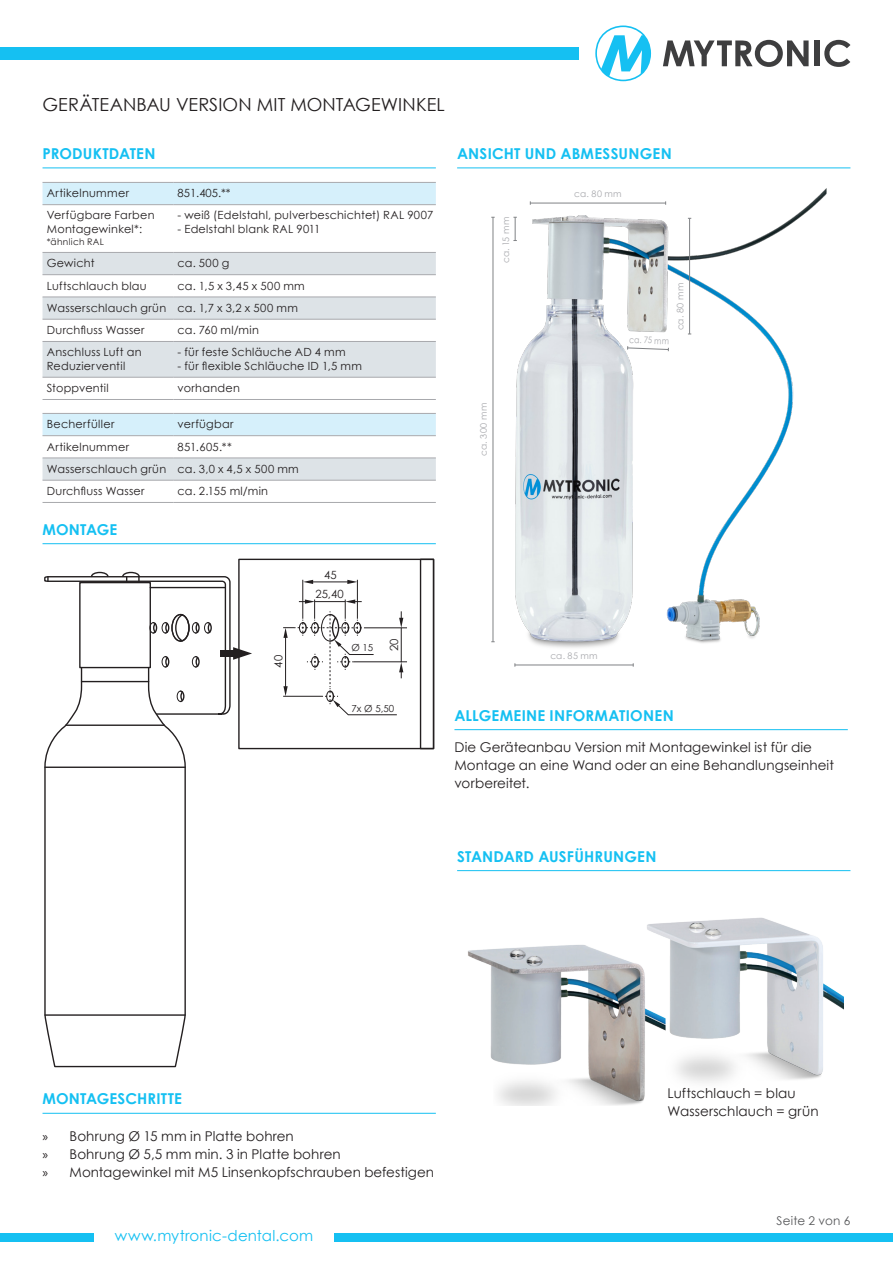
<style>
.page{position:relative;width:893px;height:1263px;background:#fff}
.page>*{position:absolute;margin:0;border:0;box-sizing:border-box;transform-origin:0 0}
._1_2_Titel_Produktbl{font:18px "Century Gothic";letter-spacing:.005em;color:#231f20}
._2_2_Inhalt_Copyhead{font:700 15px "Century Gothic";letter-spacing:.01em;color:#15c0f2}
.t1{font:15px "Century Gothic";letter-spacing:.015em;color:#15c0f2}
._2_3_Inhalt_Copy_CG{font:13.5px/18px "Century Gothic";letter-spacing:.005em;color:#231f20}
.t2{font:12px "Century Gothic";letter-spacing:.015em;color:#57585a}
._2_6_Inhalt_Tabellen{font:11.25px/13.5px "Century Gothic";letter-spacing:.025em;color:#231f20}
.t3{font:9.75px "Century Gothic";color:#231f20}
._2_8_3_Inhalt_Fussno{font:9px "Century Gothic";letter-spacing:.035em;color:#a8a9ad}
._2_7_Inhalt_Fussnote{font:9px "Century Gothic";letter-spacing:.035em;color:#231f20}
._2_8_3_Inhalt_Fussno-2{font:9px "Century Gothic";letter-spacing:.035em;color:#a8a9ad;scale:.85 1}
.s1{font-family:"Myriad Pro"}
</style>
<div class="page">
<div style="left:0;top:1233px;width:94px;height:9px;background:#15c0f2"></div>
<div style="left:334px;top:1233px;width:559px;height:9px;background:#15c0f2"></div>
<svg style="left:663px;top:40px;width:146px;height:27px"></svg>
<div style="left:815px;top:40px;width:5px;height:26px;background:#3e3e3f"></div>
<svg style="left:824px;top:40px;width:26px;height:27px"></svg>
<svg style="left:595px;top:26px;width:56px;height:55px"></svg>
<div style="left:0;top:47px;width:578px;height:13px;background:#15c0f2"></div>
<svg style="left:44px;top:715px;width:142px;height:353px"></svg>
<hr style="left:45px;top:1014px;width:140px;height:2px;background:#231f20">
<hr style="left:45px;top:766px;width:140px;height:2px;background:#231f20">
<hr style="left:66px;top:724px;width:98px;height:2px;background:#231f20">
<div style="left:238px;top:559px;width:196px;height:190px;border:1px solid #231f20"></div>
<div style="left:420px;top:559px;width:14px;height:190px;border:1px solid #231f20"></div>
<hr style="left:365px;top:627px;width:42px;height:1px;background:#231f20">
<hr style="left:353px;top:661px;width:54px;height:1px;background:#231f20">
<svg style="left:347px;top:580px;width:10px;height:4px"></svg>
<svg style="left:303px;top:580px;width:10px;height:4px"></svg>
<hr style="left:309px;top:581px;width:42px;height:1px;background:#231f20">
<hr style="left:302px;top:580px;width:1px;height:39px;background:#231f20">
<hr style="left:357px;top:580px;width:1px;height:39px;background:#231f20">
<svg style="left:283px;top:599px;width:120px;height:116px"></svg>
<svg style="left:44px;top:571px;width:208px;height:144px"></svg>
<div style="left:220px;top:650px;width:18px;height:6px;background:#231f20"></div>
<hr style="left:43px;top:1113px;width:393px;height:1px;background:#15c0f2">
<img style="left:468px;top:917px;width:375px;height:188px">
<hr style="left:43px;top:168px;width:393px;height:1px;background:#15c0f2">
<div style="left:43px;top:183px;width:393px;height:21px;background:#d6f0fb"></div>
<svg style="left:43px;top:253px;width:393px;height:227px"></svg>
<hr style="left:43px;top:182px;width:130px;height:1px;background:#a8a9ad">
<hr style="left:173px;top:182px;width:263px;height:1px;background:#a8a9ad">
<hr style="left:43px;top:204px;width:130px;height:1px;background:#a8a9ad">
<hr style="left:173px;top:204px;width:263px;height:1px;background:#a8a9ad">
<hr style="left:43px;top:252px;width:130px;height:1px;background:#a8a9ad">
<hr style="left:173px;top:252px;width:263px;height:1px;background:#a8a9ad">
<hr style="left:43px;top:274px;width:130px;height:1px;background:#a8a9ad">
<hr style="left:173px;top:274px;width:263px;height:1px;background:#a8a9ad">
<hr style="left:43px;top:297px;width:130px;height:1px;background:#a8a9ad">
<hr style="left:173px;top:297px;width:263px;height:1px;background:#a8a9ad">
<hr style="left:43px;top:319px;width:130px;height:1px;background:#a8a9ad">
<hr style="left:173px;top:319px;width:263px;height:1px;background:#a8a9ad">
<hr style="left:43px;top:341px;width:130px;height:1px;background:#a8a9ad">
<hr style="left:173px;top:341px;width:263px;height:1px;background:#a8a9ad">
<hr style="left:43px;top:377px;width:130px;height:1px;background:#a8a9ad">
<hr style="left:173px;top:377px;width:263px;height:1px;background:#a8a9ad">
<hr style="left:43px;top:399px;width:130px;height:1px;background:#a8a9ad">
<hr style="left:173px;top:399px;width:263px;height:1px;background:#a8a9ad">
<hr style="left:43px;top:413px;width:130px;height:1px;background:#a8a9ad">
<hr style="left:173px;top:413px;width:263px;height:1px;background:#a8a9ad">
<hr style="left:43px;top:435px;width:130px;height:1px;background:#a8a9ad">
<hr style="left:173px;top:435px;width:263px;height:1px;background:#a8a9ad">
<hr style="left:43px;top:458px;width:130px;height:1px;background:#a8a9ad">
<hr style="left:173px;top:458px;width:263px;height:1px;background:#a8a9ad">
<hr style="left:43px;top:480px;width:130px;height:1px;background:#a8a9ad">
<hr style="left:173px;top:480px;width:263px;height:1px;background:#a8a9ad">
<hr style="left:43px;top:502px;width:130px;height:1px;background:#a8a9ad">
<hr style="left:173px;top:502px;width:263px;height:1px;background:#a8a9ad">
<hr style="left:457px;top:168px;width:393px;height:1px;background:#15c0f2">
<hr style="left:43px;top:543px;width:393px;height:1px;background:#15c0f2">
<hr style="left:457px;top:870px;width:393px;height:1px;background:#15c0f2">
<hr style="left:454px;top:729px;width:394px;height:1px;background:#15c0f2">
<img style="left:491px;top:188px;width:335px;height:460px">
<hr style="left:493px;top:217px;width:1px;height:425px;background:#808285">
<hr style="left:530px;top:203px;width:136px;height:1px;background:#808285">
<hr style="left:515px;top:665px;width:118px;height:1px;background:#808285">
<hr style="left:689px;top:218px;width:1px;height:116px;background:#808285">
<svg style="left:627px;top:346px;width:42px;height:5px"></svg>
<svg style="left:513px;top:217px;width:4px;height:24px"></svg>
<p class="_1_2_Titel_Produktbl" style="left:43px;top:92px;width:404px">GERÄTEANBAU VERSION MIT MONTAGEWINKEL</p>
<p class="_2_2_Inhalt_Copyhead" style="left:43px;top:142px;width:115px">PRODUKTDATEN</p>
<p class="_2_6_Inhalt_Tabellen" style="left:47px;top:186px;width:84px">Artikelnummer</p>
<p class="_2_6_Inhalt_Tabellen" style="left:178px;top:186px;width:55px">851.405.**</p>
<p class="_2_6_Inhalt_Tabellen" style="left:47px;top:208px;width:109px">Verfügbare Farben<br>Montagewinkel*:</p>
<p class="_2_7_Inhalt_Fussnote" style="left:47px;top:235px;width:59px">*ähnlich RAL</p>
<p class="_2_6_Inhalt_Tabellen" style="left:178px;top:208px;width:257px">- weiß (Edelstahl, pulverbeschichtet) RAL 9007</p>
<p class="_2_6_Inhalt_Tabellen" style="left:178px;top:222px;width:144px">- Edelstahl blank RAL 9011</p>
<p class="_2_6_Inhalt_Tabellen" style="left:47px;top:256px;width:49px">Gewicht</p>
<p class="_2_6_Inhalt_Tabellen" style="left:178px;top:256px;width:53px">ca. 500 g</p>
<p class="_2_6_Inhalt_Tabellen" style="left:47px;top:278px;width:102px">Luftschlauch blau</p>
<p class="_2_6_Inhalt_Tabellen" style="left:178px;top:278px;width:129px">ca. 1,5 x 3,45 x 500 mm</p>
<p class="_2_6_Inhalt_Tabellen" style="left:47px;top:301px;width:121px">Wasserschlauch grün</p>
<p class="_2_6_Inhalt_Tabellen" style="left:178px;top:301px;width:122px">ca. 1,7 x 3,2 x 500 mm</p>
<p class="_2_6_Inhalt_Tabellen" style="left:47px;top:323px;width:99px">Durchfluss Wasser</p>
<p class="_2_6_Inhalt_Tabellen" style="left:178px;top:323px;width:83px">ca. 760 ml/min</p>
<p class="_2_6_Inhalt_Tabellen" style="left:47px;top:345px;width:96px">Anschluss Luft an<br>Reduzierventil</p>
<p class="_2_6_Inhalt_Tabellen" style="left:178px;top:345px;width:170px">- für feste Schläuche AD 4 mm</p>
<p class="_2_6_Inhalt_Tabellen" style="left:178px;top:359px;width:186px">- für flexible Schläuche ID 1,5 mm</p>
<p class="_2_6_Inhalt_Tabellen" style="left:47px;top:381px;width:64px">Stoppventil</p>
<p class="_2_6_Inhalt_Tabellen" style="left:178px;top:381px;width:64px">vorhanden</p>
<p class="_2_6_Inhalt_Tabellen" style="left:47px;top:417px;width:69px">Becherfüller</p>
<p class="_2_6_Inhalt_Tabellen" style="left:178px;top:417px;width:58px">verfügbar</p>
<p class="_2_6_Inhalt_Tabellen" style="left:47px;top:439px;width:84px">Artikelnummer</p>
<p class="_2_6_Inhalt_Tabellen" style="left:178px;top:439px;width:56px">851.605.**</p>
<p class="_2_6_Inhalt_Tabellen" style="left:47px;top:462px;width:121px">Wasserschlauch grün</p>
<p class="_2_6_Inhalt_Tabellen" style="left:178px;top:462px;width:123px">ca. 3,0 x 4,5 x 500 mm</p>
<p class="_2_6_Inhalt_Tabellen" style="left:47px;top:484px;width:99px">Durchfluss Wasser</p>
<p class="_2_6_Inhalt_Tabellen" style="left:178px;top:484px;width:92px">ca. 2.155 ml/min</p>
<p class="_2_2_Inhalt_Copyhead" style="left:43px;top:518px;width:76px">MONTAGE</p>
<p class="_2_6_Inhalt_Tabellen" style="left:324px;top:568px;width:14px">45</p>
<p class="_2_6_Inhalt_Tabellen" style="left:315px;top:587px;width:30px">25,40</p>
<p class="_2_2_Inhalt_Copyhead" style="left:457px;top:142px;width:216px">ANSICHT UND ABMESSUNGEN</p>
<p class="_2_8_3_Inhalt_Fussno" style="left:500px;top:263px;width:48px;rotate:-90deg">ca. 15 mm</p>
<p class="_2_8_3_Inhalt_Fussno" style="left:477px;top:456px;width:55px;rotate:-90deg">ca. 300 mm</p>
<p class="_2_8_3_Inhalt_Fussno" style="left:574px;top:187px;width:49px">ca. 80 mm</p>
<p class="_2_8_3_Inhalt_Fussno-2" style="left:629px;top:333px;width:48px;rotate:2deg">ca. 75 mm</p>
<p class="_2_8_3_Inhalt_Fussno" style="left:674px;top:330px;width:49px;rotate:-90deg">ca. 80 mm</p>
<p class="_2_6_Inhalt_Tabellen" style="left:271px;top:667px;width:14px;rotate:-90deg">40</p>
<p class="t3" style="left:351px;top:641px;width:23px">Ø 15</p>
<p class="_2_6_Inhalt_Tabellen" style="left:387px;top:651px;width:14px;rotate:-90deg">20</p>
<p class="t3" style="left:351px;top:702px;width:44px">7x Ø 5,50</p>
<p class="_2_8_3_Inhalt_Fussno" style="left:550px;top:649px;width:49px">ca. 85 mm</p>
<p class="_2_2_Inhalt_Copyhead" style="left:454px;top:704px;width:221px">ALLGEMEINE INFORMATIONEN</p>
<p class="_2_3_Inhalt_Copy_CG" style="left:454px;top:737px;width:381px">Die Geräteanbau Version mit Montagewinkel ist für die<br>Montage an eine Wand oder an eine Behandlungseinheit vorbereitet.</p>
<p class="_2_2_Inhalt_Copyhead" style="left:457px;top:845px;width:201px">STANDARD AUSFÜHRUNGEN</p>
<p class="_2_2_Inhalt_Copyhead" style="left:43px;top:1087px;width:141px">MONTAGESCHRITTE</p>
<p class="_2_3_Inhalt_Copy_CG" style="left:43px;top:1127px;width:253px"><span class="s1">»</span> Bohrung Ø 15 mm in Platte bohren</p>
<p class="_2_3_Inhalt_Copy_CG" style="left:43px;top:1145px;width:300px"><span class="s1">»</span> Bohrung Ø 5,5 mm min. 3 in Platte bohren</p>
<p class="_2_3_Inhalt_Copy_CG" style="left:43px;top:1163px;width:393px"><span class="s1">»</span> Montagewinkel mit M5 Linsenkopfschrauben befestigen</p>
<h2 class="t1" style="left:115px;top:1225px;width:200px">www.mytronic-dental.com</h2>
<p class="_2_3_Inhalt_Copy_CG" style="left:668px;top:1084px;width:130px">Luftschlauch = blau</p>
<p class="_2_3_Inhalt_Copy_CG" style="left:668px;top:1102px;width:152px">Wasserschlauch = grün</p>
<p class="t2" style="left:777px;top:1212px;width:75px">Seite 2 von 6</p>
</div>
